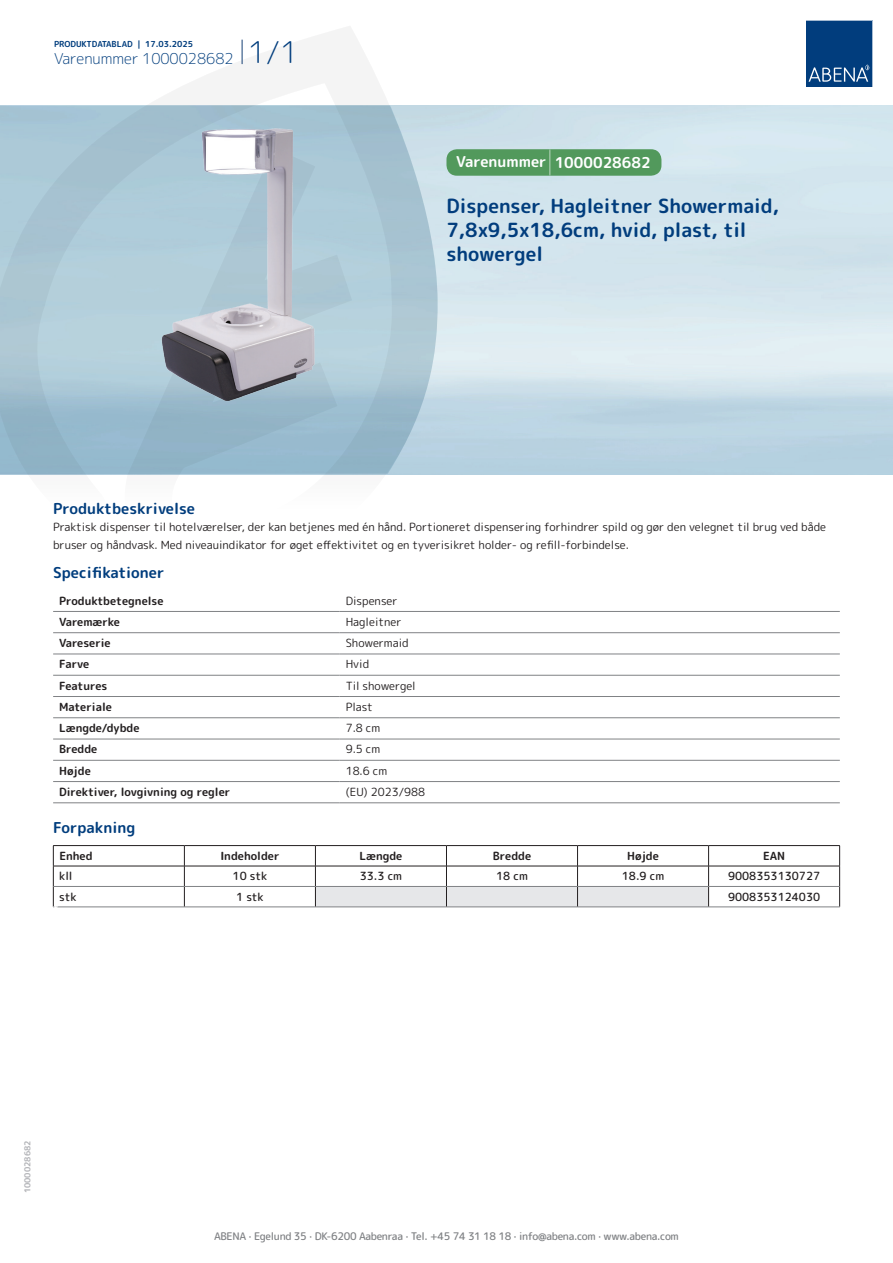
<style>
.page{position:relative;width:893px;height:1263px;background:#fff}
.page>*{position:absolute;margin:0;border:0;box-sizing:border-box;transform-origin:0 0}
.t1{font:700 19.5px/24px "Rounded Mplus 1 c";color:#013d7d}
.t2{font:700 15px "Rounded Mplus 1 c";color:#013d7d}
.t3{font:300 15px "Rounded Mplus 1 c";color:#013d7d}
.t4{font:700 15px "Rounded Mplus 1 c";color:#fff}
.t5{font:11.25px/18px "Rounded Mplus 1 c";color:#231f20}
.t6{font:700 11.25px "Rounded Mplus 1 c";color:#231f20}
.t7{font:500 11.25px "Rounded Mplus 1 c";color:#231f20}
.t8{font:500 10.5px "Rounded Mplus 1 c";letter-spacing:-.03em;color:#808285}
.t9{font:700 10.5px "Rounded Mplus 1 c";color:#fff}
.t10{font:700 8.25px "Rounded Mplus 1 c";color:#013d7d}
.t11{font:700 8.25px "Rounded Mplus 1 c";color:#b2b3b7}
.s1{font-size:30px}
.s2{font-size:25.5px}
</style>
<div class="page">
<svg style="left:0;top:26px;width:439px;height:449px"></svg>
<svg style="left:0;top:106px;width:438px;height:368px;background:#a7c5d3"></svg>
<svg style="left:242px;top:40px;width:1px;height:24px"></svg>
<svg style="left:806px;top:20px;width:67px;height:67px;background:#144b86"></svg>
<img style="left:162px;top:127px;width:154px;height:275px">
<hr style="left:53px;top:611px;width:287px;height:1px;background:#808285">
<hr style="left:340px;top:611px;width:500px;height:1px;background:#808285">
<hr style="left:53px;top:632px;width:287px;height:1px;background:#808285">
<hr style="left:340px;top:632px;width:500px;height:1px;background:#808285">
<hr style="left:53px;top:654px;width:287px;height:1px;background:#808285">
<hr style="left:340px;top:654px;width:500px;height:1px;background:#808285">
<hr style="left:53px;top:675px;width:287px;height:1px;background:#808285">
<hr style="left:340px;top:675px;width:500px;height:1px;background:#808285">
<hr style="left:53px;top:696px;width:287px;height:1px;background:#808285">
<hr style="left:340px;top:696px;width:500px;height:1px;background:#808285">
<hr style="left:53px;top:717px;width:287px;height:1px;background:#808285">
<hr style="left:340px;top:717px;width:500px;height:1px;background:#808285">
<hr style="left:53px;top:739px;width:287px;height:1px;background:#808285">
<hr style="left:340px;top:739px;width:500px;height:1px;background:#808285">
<hr style="left:53px;top:760px;width:287px;height:1px;background:#808285">
<hr style="left:340px;top:760px;width:500px;height:1px;background:#808285">
<hr style="left:53px;top:781px;width:287px;height:1px;background:#808285">
<hr style="left:340px;top:781px;width:500px;height:1px;background:#808285">
<hr style="left:53px;top:802px;width:287px;height:1px;background:#808285">
<hr style="left:340px;top:802px;width:500px;height:1px;background:#808285">
<hr style="left:53px;top:845px;width:131px;height:1px;background:#231f20">
<hr style="left:184px;top:845px;width:131px;height:1px;background:#231f20">
<hr style="left:315px;top:845px;width:131px;height:1px;background:#231f20">
<hr style="left:446px;top:845px;width:131px;height:1px;background:#231f20">
<hr style="left:577px;top:845px;width:132px;height:1px;background:#231f20">
<hr style="left:709px;top:845px;width:131px;height:1px;background:#231f20">
<hr style="left:53px;top:866px;width:131px;height:1px;background:#231f20">
<hr style="left:184px;top:866px;width:131px;height:1px;background:#231f20">
<hr style="left:709px;top:866px;width:131px;height:1px;background:#231f20">
<svg style="left:53px;top:846px;width:1px;height:61px"></svg>
<svg style="left:184px;top:846px;width:1px;height:61px"></svg>
<svg style="left:315px;top:846px;width:394px;height:61px"></svg>
<svg style="left:839px;top:846px;width:1px;height:61px"></svg>
<hr style="left:54px;top:886px;width:130px;height:1px;background:#808285">
<hr style="left:184px;top:886px;width:131px;height:1px;background:#808285">
<hr style="left:315px;top:886px;width:131px;height:1px;background:#808285">
<hr style="left:446px;top:886px;width:131px;height:1px;background:#808285">
<hr style="left:577px;top:886px;width:132px;height:1px;background:#808285">
<hr style="left:709px;top:886px;width:130px;height:1px;background:#808285">
<hr style="left:53px;top:907px;width:131px;height:1px;background:#808285">
<hr style="left:184px;top:907px;width:131px;height:1px;background:#808285">
<hr style="left:315px;top:907px;width:131px;height:1px;background:#808285">
<hr style="left:446px;top:907px;width:131px;height:1px;background:#808285">
<hr style="left:577px;top:907px;width:132px;height:1px;background:#808285">
<hr style="left:709px;top:907px;width:131px;height:1px;background:#808285">
<div style="left:446px;top:149px;width:215px;height:27px;background:#52995c;border-radius:10px"></div>
<p class="t10" style="left:54px;top:38px;width:141px">PRODUKTDATABLAD | 17.03.2025</p>
<h2 class="t3" style="left:54px;top:48px;width:246px">Varenummer 1000028682 <span class="s1">1/1</span></h2>
<h2 class="t4" style="left:456px;top:152px;width:196px">Varenummer <span class="s2">|</span> 1000028682</h2>
<h1 class="t1" style="left:446px;top:194px;width:334px">Dispenser, Hagleitner Showermaid,<br>7,8x9,5x18,6cm, hvid, plast, til showergel</h1>
<h2 class="t2" style="left:53px;top:498px;width:143px">Produktbeskrivelse</h2>
<p class="t5" style="left:53px;top:517px;width:774px">Praktisk dispenser til hotelværelser, der kan betjenes med én hånd. Portioneret dispensering forhindrer spild og gør den velegnet til brug ved både bruser og håndvask. Med niveauindikator for øget effektivitet og en tyverisikret holder- og refill-forbindelse.</p>
<h2 class="t2" style="left:53px;top:562px;width:113px">Specifikationer</h2>
<p class="t6" style="left:59px;top:592px;width:106px">Produktbetegnelse</p>
<p class="t5" style="left:346px;top:591px;width:53px">Dispenser</p>
<p class="t6" style="left:59px;top:614px;width:62px">Varemærke</p>
<p class="t5" style="left:346px;top:613px;width:57px">Hagleitner</p>
<p class="t6" style="left:59px;top:635px;width:53px">Vareserie</p>
<p class="t5" style="left:346px;top:634px;width:65px">Showermaid</p>
<p class="t6" style="left:59px;top:656px;width:32px">Farve</p>
<p class="t5" style="left:346px;top:655px;width:25px">Hvid</p>
<p class="t6" style="left:59px;top:678px;width:50px">Features</p>
<p class="t5" style="left:346px;top:676px;width:72px">Til showergel</p>
<p class="t6" style="left:59px;top:699px;width:54px">Materiale</p>
<p class="t5" style="left:346px;top:698px;width:29px">Plast</p>
<p class="t6" style="left:59px;top:720px;width:82px">Længde/dybde</p>
<p class="t5" style="left:346px;top:719px;width:36px">7.8 cm</p>
<p class="t6" style="left:59px;top:741px;width:40px">Bredde</p>
<p class="t5" style="left:346px;top:740px;width:36px">9.5 cm</p>
<p class="t6" style="left:59px;top:763px;width:33px">Højde</p>
<p class="t5" style="left:346px;top:762px;width:43px">18.6 cm</p>
<p class="t6" style="left:59px;top:784px;width:173px">Direktiver, lovgivning og regler</p>
<p class="t5" style="left:346px;top:783px;width:81px">(EU) 2023/988</p>
<h2 class="t2" style="left:53px;top:817px;width:84px">Forpakning</h2>
<p class="t6" style="left:59px;top:848px;width:35px">Enhed</p>
<p class="t6" style="left:220px;top:848px;width:61px">Indeholder</p>
<p class="t6" style="left:359px;top:848px;width:44px">Længde</p>
<p class="t6" style="left:493px;top:848px;width:40px">Bredde</p>
<p class="t6" style="left:627px;top:848px;width:33px">Højde</p>
<p class="t6" style="left:763px;top:848px;width:24px">EAN</p>
<p class="t7" style="left:59px;top:868px;width:15px">kll</p>
<p class="t7" style="left:233px;top:868px;width:36px">10 stk</p>
<p class="t7" style="left:360px;top:868px;width:44px">33.3 cm</p>
<p class="t7" style="left:496px;top:868px;width:33px">18 cm</p>
<p class="t7" style="left:622px;top:868px;width:44px">18.9 cm</p>
<p class="t7" style="left:728px;top:868px;width:94px">9008353130727</p>
<p class="t7" style="left:59px;top:889px;width:19px">stk</p>
<p class="t7" style="left:236px;top:889px;width:29px">1 stk</p>
<p class="t7" style="left:728px;top:889px;width:94px">9008353124030</p>
<p class="t9" style="left:53px;top:902px;width:7px">*</p>
<p class="t11" style="left:22px;top:1193px;width:54px;rotate:-90deg">1000028682</p>
<p class="t8" style="left:214px;top:1229px;width:466px">ABENA · Egelund 35 · DK-6200 Aabenraa · Tel. +45 74 31 18 18 · info@abena.com · www.abena.com</p>
</div>
